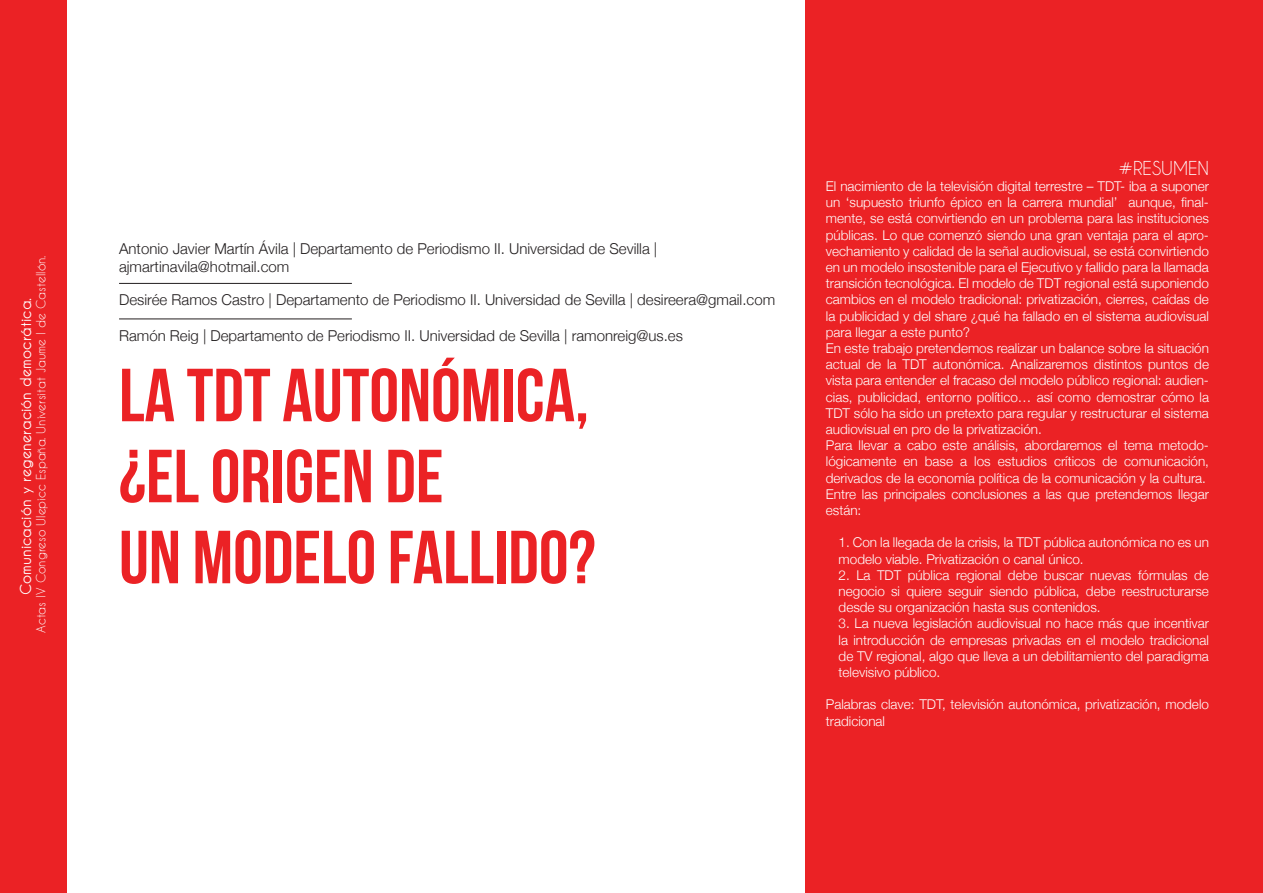
<style>
.page{position:relative;width:1263px;height:893px;background:#fff}
.page>*{position:absolute;margin:0;border:0;box-sizing:border-box;transform-origin:0 0}
.t1{font:75px/81px "Bebas Neue";color:#eb2225}
.t2{font:18px "Caviar Dreams";color:#fff}
.t3{font:300 15px/18px "Helvetica Neue";color:#231f20}
.t4{font:700 15px "Caviar Dreams";color:#fff}
.t5{font:300 13.5px/16.2px "Helvetica Neue";color:#fff}
.t6{font:12px "Caviar Dreams";color:#fff}
</style>
<div class="page">
<div style="left:0;top:0;width:67px;height:893px;background:#eb2225"></div>
<div style="left:805px;top:0;width:458px;height:893px;background:#eb2225"></div>
<hr style="left:119px;top:319px;width:233px;height:1px;background:#231f20">
<hr style="left:119px;top:283px;width:233px;height:1px;background:#231f20">
<p class="t6" style="left:34px;top:633px;width:379px;rotate:-90deg">Actas IV Congreso Ulepicc España. Universitat Jaume I de Castellón.</p>
<p class="t4" style="left:17px;top:595px;width:299px;rotate:-90deg">Comunicación y regeneración democrática.</p>
<p class="t3" style="left:119px;top:239px;width:540px">Antonio Javier Martín Ávila | Departamento de Periodismo II. Universidad de Sevilla | ajmartinavila@hotmail.com</p>
<p class="t3" style="left:119px;top:290px;width:658px">Desirée Ramos Castro | Departamento de Periodismo II. Universidad de Sevilla | desireera@gmail.com</p>
<p class="t3" style="left:119px;top:326px;width:565px">Ramón Reig | Departamento de Periodismo II. Universidad de Sevilla | ramonreig@us.es</p>
<p class="t1" style="left:119px;top:354px;width:478px">LA TDT AUTONÓMICA, ¿EL ORIGEN DE<br>UN MODELO FALLIDO?</p>
<p class="t2" style="left:1118px;top:158px;width:92px">#RESUMEN</p>
<p class="t5" style="left:826px;top:178px;width:385px">El nacimiento de la televisión digital terrestre – TDT- iba a suponer un ‘supuesto triunfo épico en la carrera mundial’ aunque, final&shy;mente, se está convirtiendo en un problema para las instituciones públicas. Lo que comenzó siendo una gran ventaja para el apro&shy;vechamiento y calidad de la señal audiovisual, se está convirtiendo en un modelo insostenible para el Ejecutivo y fallido para la llamada transición tecnológica. El modelo de TDT regional está suponiendo cambios en el modelo tradicional: privatización, cierres, caídas de la publicidad y del share ¿qué ha fallado en el sistema audiovisual para llegar a este punto?<br>En este trabajo pretendemos realizar un balance sobre la situación actual de la TDT autonómica. Analizaremos distintos puntos de vista para entender el fracaso del modelo público regional: audien&shy;cias, publicidad, entorno político… así como demostrar cómo la TDT sólo ha sido un pretexto para regular y restructurar el sistema audiovisual en pro de la privatización.<br>Para llevar a cabo este análisis, abordaremos el tema metodo&shy;lógicamente en base a los estudios críticos de comunicación, derivados de la economía política de la comunicación y la cultura.<br>Entre las principales conclusiones a las que pretendemos llegar están:</p>
<p class="t5" style="left:838px;top:534px;width:372px">1. Con la llegada de la crisis, la TDT pública autonómica no es un modelo viable. Privatización o canal único.</p>
<p class="t5" style="left:838px;top:567px;width:372px;text-align:justify">2. La TDT pública regional debe buscar nuevas fórmulas de negocio si quiere seguir siendo pública, debe reestructurarse desde su organización hasta sus contenidos.</p>
<p class="t5" style="left:838px;top:615px;width:372px;text-align:justify">3. La nueva legislación audiovisual no hace más que incentivar la introducción de empresas privadas en el modelo tradicional de TV regional, algo que lleva a un debilitamiento del paradigma televisivo público.</p>
<p class="t5" style="left:826px;top:696px;width:385px">Palabras clave: TDT, televisión autonómica, privatización, modelo tradicional</p>
</div>
